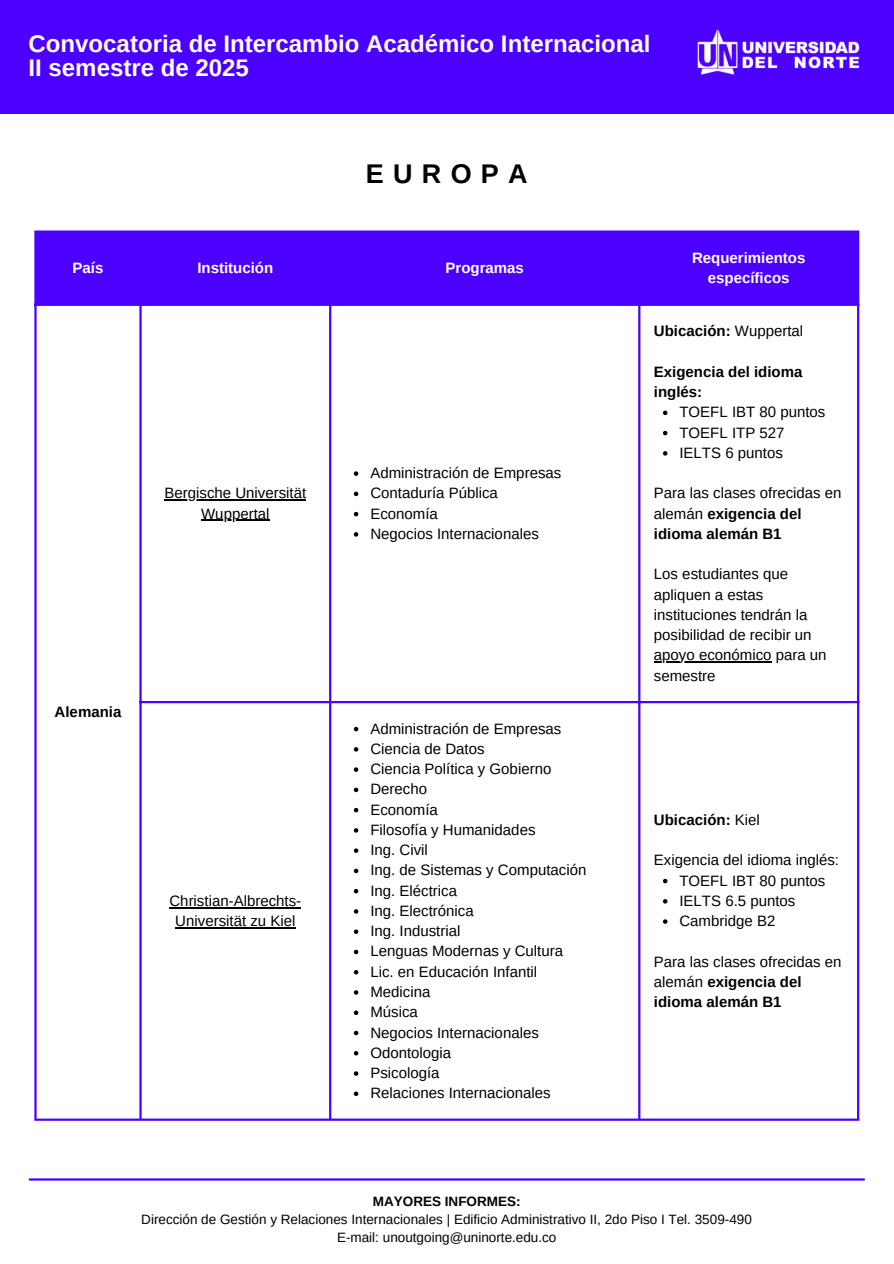
<style>
.page{position:relative;width:894px;height:1264px;background:#fff}
.page>*{position:absolute;margin:0;border:0;box-sizing:border-box;transform-origin:0 0}
.t1{font:700 27px "Arimo";letter-spacing:.345em;color:#000}
.t2{font:700 24px/23.7px "Arimo";color:#fff}
.t3{font:15px/20.2px "Arimo";color:#000}
.t4{font:700 15px/20.2px "Arimo";color:#000}
.t5{font:700 15px/20.2px "Arimo";color:#fff;text-align:center}
.t6{font:13.5px "Arimo";color:#000}
.t7{font:700 13.5px "Arimo";color:#000}
.s1{font-weight:400}
.s2{font-weight:700}
</style>
<div class="page">
<div style="left:0;top:0;width:893px;height:114px;background:#4c00ff"></div>
<hr style="left:30px;top:1178px;width:833px;height:2px;background:#4c00ff">
<div style="left:37px;top:233px;width:819px;height:71px;background:#4c00ff"></div>
<hr style="left:164px;top:499px;width:142px;height:1px;background:#000">
<hr style="left:201px;top:520px;width:68px;height:1px;background:#000">
<svg style="left:354px;top:471px;width:4px;height:5px"></svg>
<svg style="left:354px;top:491px;width:4px;height:5px"></svg>
<svg style="left:354px;top:512px;width:4px;height:4px"></svg>
<svg style="left:354px;top:532px;width:4px;height:4px"></svg>
<svg style="left:663px;top:410px;width:4px;height:5px"></svg>
<svg style="left:663px;top:431px;width:4px;height:4px"></svg>
<svg style="left:663px;top:451px;width:4px;height:4px"></svg>
<hr style="left:653px;top:661px;width:118px;height:1px;background:#000">
<hr style="left:169px;top:907px;width:132px;height:1px;background:#000">
<hr style="left:175px;top:927px;width:120px;height:1px;background:#000">
<svg style="left:354px;top:727px;width:4px;height:4px"></svg>
<svg style="left:354px;top:747px;width:4px;height:4px"></svg>
<svg style="left:354px;top:767px;width:4px;height:5px"></svg>
<svg style="left:354px;top:787px;width:4px;height:5px"></svg>
<svg style="left:354px;top:808px;width:4px;height:4px"></svg>
<svg style="left:354px;top:828px;width:4px;height:4px"></svg>
<svg style="left:354px;top:848px;width:4px;height:5px"></svg>
<svg style="left:354px;top:868px;width:4px;height:5px"></svg>
<svg style="left:354px;top:889px;width:4px;height:4px"></svg>
<svg style="left:354px;top:909px;width:4px;height:4px"></svg>
<svg style="left:354px;top:929px;width:4px;height:5px"></svg>
<svg style="left:354px;top:949px;width:4px;height:5px"></svg>
<svg style="left:354px;top:970px;width:4px;height:4px"></svg>
<svg style="left:354px;top:990px;width:4px;height:4px"></svg>
<svg style="left:354px;top:1010px;width:4px;height:5px"></svg>
<svg style="left:354px;top:1030px;width:4px;height:5px"></svg>
<svg style="left:354px;top:1051px;width:4px;height:4px"></svg>
<svg style="left:354px;top:1071px;width:4px;height:4px"></svg>
<svg style="left:354px;top:1091px;width:4px;height:5px"></svg>
<svg style="left:663px;top:878px;width:4px;height:5px"></svg>
<svg style="left:663px;top:899px;width:4px;height:4px"></svg>
<svg style="left:663px;top:919px;width:4px;height:4px"></svg>
<hr style="left:34px;top:233px;width:3px;height:885px;background:#4c00ff">
<hr style="left:139px;top:233px;width:3px;height:885px;background:#4c00ff">
<hr style="left:329px;top:233px;width:2px;height:885px;background:#4c00ff">
<hr style="left:638px;top:233px;width:2px;height:885px;background:#4c00ff">
<hr style="left:856px;top:233px;width:3px;height:885px;background:#4c00ff">
<hr style="left:34px;top:230px;width:825px;height:3px;background:#4c00ff">
<hr style="left:34px;top:304px;width:825px;height:2px;background:#4c00ff">
<hr style="left:139px;top:701px;width:720px;height:2px;background:#4c00ff">
<hr style="left:34px;top:1118px;width:825px;height:2px;background:#4c00ff">
<img style="left:697px;top:29px;width:163px;height:46px">
<p class="t2" style="left:29px;top:32px;width:623px">Convocatoria de Intercambio Académico Internacional<br>II semestre de 2025</p>
<p class="t1" style="left:366px;top:158px;width:163px">EUROPA</p>
<p class="t5" style="left:73px;top:258px;width:32px">País</p>
<p class="t5" style="left:197px;top:258px;width:77px">Institución</p>
<p class="t5" style="left:445px;top:258px;width:80px">Programas</p>
<p class="t5" style="left:691px;top:248px;width:115px">Requerimientos específicos</p>
<p class="t3" style="left:164px;top:483px;width:143px">Bergische Universität</p>
<p class="t3" style="left:201px;top:503px;width:70px">Wuppertal</p>
<p class="t3" style="left:370px;top:463px;width:192px">Administración de Empresas</p>
<p class="t3" style="left:370px;top:483px;width:129px">Contaduría Pública</p>
<p class="t3" style="left:370px;top:503px;width:69px">Economía</p>
<p class="t3" style="left:370px;top:523px;width:170px">Negocios Internacionales</p>
<p class="t4" style="left:55px;top:701px;width:68px">Alemania</p>
<p class="t3" style="left:169px;top:890px;width:133px;text-align:center">Christian-Albrechts-<br>Universität zu Kiel</p>
<p class="t3" style="left:370px;top:718px;width:192px">Administración de Empresas</p>
<p class="t3" style="left:370px;top:738px;width:116px">Ciencia de Datos</p>
<p class="t3" style="left:370px;top:758px;width:182px">Ciencia Política y Gobierno</p>
<p class="t3" style="left:370px;top:779px;width:58px">Derecho</p>
<p class="t3" style="left:370px;top:799px;width:69px">Economía</p>
<p class="t3" style="left:370px;top:819px;width:167px">Filosofía y Humanidades</p>
<p class="t3" style="left:370px;top:839px;width:59px">Ing. Civil</p>
<p class="t3" style="left:370px;top:860px;width:217px">Ing. de Sistemas y Computación</p>
<p class="t3" style="left:370px;top:880px;width:88px">Ing. Eléctrica</p>
<p class="t3" style="left:370px;top:900px;width:105px">Ing. Electrónica</p>
<p class="t3" style="left:370px;top:920px;width:92px">Ing. Industrial</p>
<p class="t3" style="left:370px;top:941px;width:194px">Lenguas Modernas y Cultura</p>
<p class="t3" style="left:370px;top:961px;width:168px">Lic. en Educación Infantil</p>
<p class="t3" style="left:370px;top:981px;width:62px">Medicina</p>
<p class="t3" style="left:370px;top:1001px;width:49px">Música</p>
<p class="t3" style="left:370px;top:1022px;width:170px">Negocios Internacionales</p>
<p class="t3" style="left:370px;top:1042px;width:82px">Odontologia</p>
<p class="t3" style="left:370px;top:1062px;width:71px">Psicología</p>
<p class="t3" style="left:370px;top:1082px;width:182px">Relaciones Internacionales</p>
<p class="t4" style="left:653px;top:321px;width:151px">Ubicación: <span class="s1">Wuppertal</span></p>
<p class="t4" style="left:653px;top:361px;width:150px">Exigencia del idioma inglés:</p>
<p class="t3" style="left:679px;top:402px;width:147px">TOEFL IBT 80 puntos</p>
<p class="t3" style="left:679px;top:422px;width:106px">TOEFL ITP 527</p>
<p class="t3" style="left:679px;top:442px;width:105px">IELTS 6 puntos</p>
<p class="t3" style="left:653px;top:483px;width:189px">Para las clases ofrecidas en alemán <span class="s2">exigencia del idioma alemán B1</span></p>
<p class="t3" style="left:653px;top:564px;width:159px">Los estudiantes que apliquen a estas instituciones tendrán la posibilidad de recibir un</p>
<p class="t3" style="left:653px;top:645px;width:174px">apoyo económico para un semestre</p>
<p class="t4" style="left:653px;top:809px;width:107px">Ubicación: <span class="s1">Kiel</span></p>
<p class="t3" style="left:653px;top:850px;width:187px">Exigencia del idioma inglés:</p>
<p class="t3" style="left:679px;top:870px;width:147px">TOEFL IBT 80 puntos</p>
<p class="t3" style="left:679px;top:890px;width:117px">IELTS 6.5 puntos</p>
<p class="t3" style="left:679px;top:910px;width:97px">Cambridge B2</p>
<p class="t3" style="left:653px;top:951px;width:189px">Para las clases ofrecidas en alemán <span class="s2">exigencia del idioma alemán B1</span></p>
<p class="t7" style="left:373px;top:1193px;width:149px">MAYORES INFORMES:</p>
<h2 class="t6" style="left:141px;top:1211px;width:612px">Dirección de Gestión y Relaciones Internacionales | Edificio Administrativo II, 2do Piso I Tel. 3509-490</h2>
<h1 class="t6" style="left:337px;top:1229px;width:221px">E-mail: unoutgoing@uninorte.edu.co</h1>
</div>
